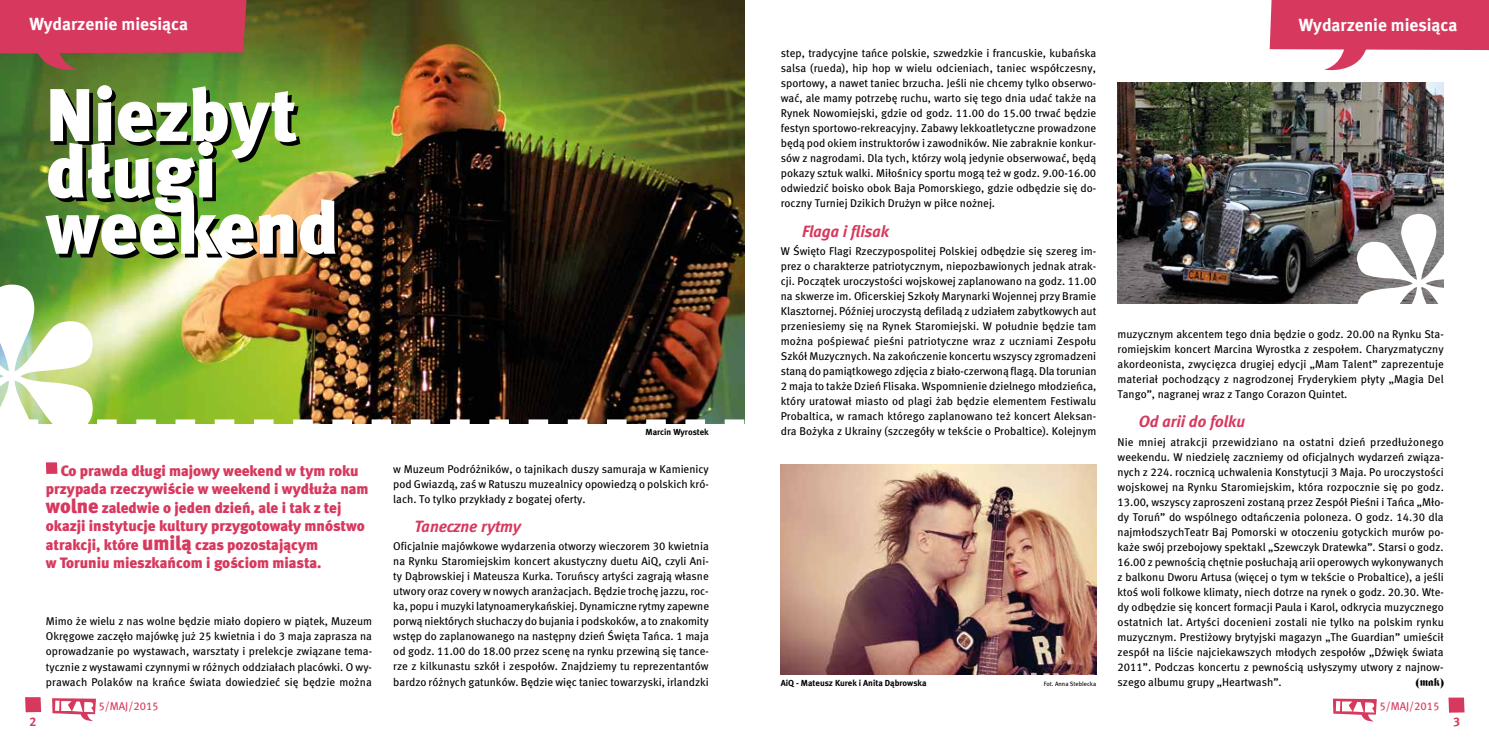
<style>
.page{position:relative;width:1489px;height:745px;background:#fff}
.page>*{position:absolute;margin:0;border:0;box-sizing:border-box;transform-origin:0 0}
.t1{font:74.5px/56.2px "Meta Black CELF";color:#fff}
.t2{font:17.5px "Meta Bold CELF";color:#fff}
.t3{font:italic 16.25px "Meta Bold CELF";color:#d7395e}
.t4{font:15px/18.4px "Meta Black CELF";color:#d7395e}
.t5{font:12.5px "Meta Bold CELF";color:#d7395e}
.t6{font:11.25px/15px "Meta Book CELF";color:#000;text-align:justify}
.t7{font:11.25px "Meta Book CELF";color:#d7395e}
.t8{font:11.25px "Frankenstein";color:#000}
.t9{font:8.75px "Meta Bold CELF";color:#000}
.t10{font:6.25px "Meta Book CELF";color:#000}
.s1{font-size:20px}
</style>
<div class="page">
<img style="left:0;top:0;width:744px;height:284px">
<svg style="left:52px;top:698px;width:44px;height:23px"></svg>
<svg style="left:25px;top:697px;width:16px;height:14px"></svg>
<img style="left:0;top:284px;width:744px;height:189px">
<svg style="left:0;top:0;width:246px;height:75px;background:#b14b50"></svg>
<svg style="left:1332px;top:698px;width:44px;height:24px"></svg>
<svg style="left:1448px;top:697px;width:16px;height:15px"></svg>
<img style="left:780px;top:464px;width:316px;height:210px">
<img style="left:1117px;top:82px;width:326px;height:221px">
<svg style="left:1356px;top:214px;width:88px;height:90px"></svg>
<svg style="left:1269px;top:0;width:220px;height:71px"></svg>
<h2 class="t2" style="left:29px;top:13px;width:160px">Wydarzenie miesiąca</h2>
<h1 class="t1" style="left:46px;top:86px;width:294px">Niezbyt długi weekend</h1>
<p class="t9" style="left:645px;top:426px;width:65px">Marcin Wyrostek</p>
<p class="t4" style="left:46px;top:461px;width:324px;text-indent:15px">Co prawda długi majowy weekend w tym roku przypada rzeczywiście w weekend i wydłuża nam <span class="s1">wolne</span> zaledwie o jeden dzień, ale i tak z tej okazji instytucje kultury przygotowały mnóstwo atrakcji, które <span class="s1">umilą</span> czas pozostającym<br>w Toruniu mieszkańcom i gościom miasta.</p>
<p class="t6" style="left:393px;top:461px;width:317px">w Muzeum Podróżników, o tajnikach duszy samuraja w Kamienicy pod Gwiazdą, zaś w Ratuszu muzealnicy opowiedzą o polskich kró&shy;lach. To tylko przykłady z bogatej oferty.</p>
<h3 class="t3" style="left:414px;top:515px;width:108px">Taneczne rytmy</h3>
<p class="t6" style="left:393px;top:538px;width:317px">Oficjalnie majówkowe wydarzenia otworzy wieczorem 30 kwietnia na Rynku Staromiejskim koncert akustyczny duetu AiQ, czyli Ani&shy;ty Dąbrowskiej i Mateusza Kurka. Toruńscy artyści zagrają własne utwory oraz covery w nowych aranżacjach. Będzie trochę jazzu, roc&shy;ka, popu i muzyki latynoamerykańskiej. Dynamiczne rytmy zapewne porwą niektórych słuchaczy do bujania i podskoków, a to znakomity wstęp do zaplanowanego na następny dzień Święta Tańca. 1 maja od godz. 11.00 do 18.00 przez scenę na rynku przewiną się tance&shy;rze z kilkunastu szkół i zespołów. Znajdziemy tu reprezentantów bardzo różnych gatunków. Będzie więc taniec towarzyski, irlandzki</p>
<p class="t6" style="left:46px;top:613px;width:328px">Mimo że wielu z nas wolne będzie miało dopiero w piątek, Muzeum Okręgowe zaczęło majówkę już 25 kwietnia i do 3 maja zaprasza na oprowadzanie po wystawach, warsztaty i prelekcje związane tema&shy;tycznie z wystawami czynnymi w różnych oddziałach placówki. O wy&shy;prawach Polaków na krańce świata dowiedzieć się będzie można</p>
<p class="t5" style="left:30px;top:713px;width:9px">2</p>
<p class="t7" style="left:98px;top:698px;width:62px">5/MAJ/2015</p>
<p class="t6" style="left:780px;top:46px;width:317px">step, tradycyjne tańce polskie, szwedzkie i francuskie, kubańska salsa (rueda), hip hop w wielu odcieniach, taniec współczesny, sportowy, a nawet taniec brzucha. Jeśli nie chcemy tylko obserwo&shy;wać, ale mamy potrzebę ruchu, warto się tego dnia udać także na Rynek Nowomiejski, gdzie od godz. 11.00 do 15.00 trwać będzie festyn sportowo-rekreacyjny. Zabawy lekkoatletyczne prowadzone będą pod okiem instruktorów i zawodników. Nie zabraknie konkur&shy;sów z nagrodami. Dla tych, którzy wolą jedynie obserwować, będą pokazy sztuk walki. Miłośnicy sportu mogą też w godz. 9.00-16.00 odwiedzić boisko obok Baja Pomorskiego, gdzie odbędzie się do&shy;roczny Turniej Dzikich Drużyn w piłce nożnej.</p>
<h3 class="t3" style="left:802px;top:221px;width:88px">Flaga i flisak</h3>
<p class="t6" style="left:780px;top:244px;width:317px">W Święto Flagi Rzeczypospolitej Polskiej odbędzie się szereg im&shy;prez o charakterze patriotycznym, niepozbawionych jednak atrak&shy;cji. Początek uroczystości wojskowej zaplanowano na godz. 11.00 na skwerze im. Oficerskiej Szkoły Marynarki Wojennej przy Bramie Klasztornej. Później uroczystą defiladą z udziałem zabytkowych aut przeniesiemy się na Rynek Staromiejski. W południe będzie tam można pośpiewać pieśni patriotyczne wraz z uczniami Zespołu Szkół Muzycznych. Na zakończenie koncertu wszyscy zgromadzeni staną do pamiątkowego zdjęcia z biało-czerwoną flagą. Dla torunian 2 maja to także Dzień Flisaka. Wspomnienie dzielnego młodzieńca, który uratował miasto od plagi żab będzie elementem Festiwalu Probaltica, w ramach którego zaplanowano też koncert Aleksan&shy;dra Bożyka z Ukrainy (szczegóły w tekście o Probaltice). Kolejnym</p>
<p class="t9" style="left:780px;top:677px;width:147px">AiQ - Mateusz Kurek i Anita Dąbrowska</p>
<p class="t10" style="left:1043px;top:679px;width:54px">Fot. Anna Steblecka</p>
<h2 class="t2" style="left:1298px;top:13px;width:160px">Wydarzenie miesiąca</h2>
<p class="t6" style="left:1117px;top:326px;width:328px">muzycznym akcentem tego dnia będzie o godz. 20.00 na Rynku Sta&shy;romiejskim koncert Marcina Wyrostka z zespołem. Charyzmatyczny akordeonista, zwycięzca drugiej edycji „Mam Talent” zaprezentuje materiał pochodzący z nagrodzonej Fryderykiem płyty „Magia Del Tango”, nagranej wraz z Tango Corazon Quintet.</p>
<h3 class="t3" style="left:1138px;top:411px;width:108px">Od arii do folku</h3>
<p class="t6" style="left:1117px;top:434px;width:328px">Nie mniej atrakcji przewidziano na ostatni dzień przedłużonego weekendu. W niedzielę zaczniemy od oficjalnych wydarzeń związa&shy;nych z 224. rocznicą uchwalenia Konstytucji 3 Maja. Po uroczystości wojskowej na Rynku Staromiejskim, która rozpocznie się po godz.<br>13.00, wszyscy zaproszeni zostaną przez Zespół Pieśni i Tańca „Mło&shy;dy Toruń” do wspólnego odtańczenia poloneza. O godz. 14.30 dla najmłodszychTeatr Baj Pomorski w otoczeniu gotyckich murów po&shy;każe swój przebojowy spektakl „Szewczyk Dratewka”. Starsi o godz.<br>16.00 z pewnością chętnie posłuchają arii operowych wykonywanych z balkonu Dworu Artusa (więcej o tym w tekście o Probaltice), a jeśli ktoś woli folkowe klimaty, niech dotrze na rynek o godz. 20.30. Wte&shy;dy odbędzie się koncert formacji Paula i Karol, odkrycia muzycznego ostatnich lat. Artyści docenieni zostali nie tylko na polskim rynku muzycznym. Prestiżowy brytyjski magazyn „The Guardian” umieścił zespół na liście najciekawszych młodych zespołów „Dźwięk świata 2011”. Podczas koncertu z pewnością usłyszymy utwory z najnow&shy;szego albumu grupy „Heartwash”.</p>
<p class="t8" style="left:1415px;top:675px;width:29px">(mak)</p>
<p class="t7" style="left:1379px;top:699px;width:62px">5/MAJ/2015</p>
<p class="t5" style="left:1452px;top:713px;width:9px">3</p>
</div>
